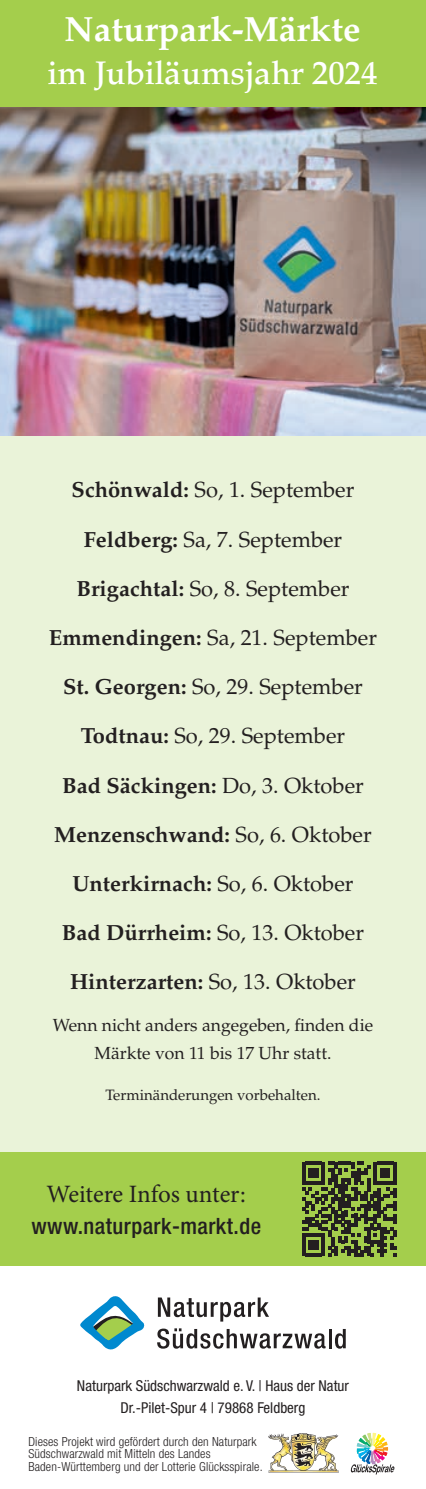
<style>
.page{position:relative;width:426px;height:1489px;background:#fff}
.page>*{position:absolute;margin:0;border:0;box-sizing:border-box;transform-origin:0 0}
.t1{font:700 35px "Palatino LT Std";color:#fff}
.t2{font:500 32.5px "Palatino LT Std";color:#fff}
.t3{font:25px "Minion Pro";letter-spacing:-.005em;color:#231f20}
.t4{font:500 condensed 22.5px "Helvetica Neue LT Std";letter-spacing:.02em;color:#231f20}
.t5{font:22px "Palatino LT Std";color:#231f20}
.t6{font:700 22px "Palatino LT Std";color:#231f20}
.t7{font:17.5px/27.5px "Palatino LT Std";color:#231f20;text-align:center}
.t8{font:condensed 15px/22.5px "Helvetica Neue LT Std";color:#231f20;text-align:center}
.t9{font:15px "Palatino LT Std";color:#231f20}
.t10{font:300 condensed 12.5px/12.5px "Helvetica Neue LT Std";letter-spacing:.01em;color:#231f20}
.s1{font-weight:700}
.s2{font-weight:400}
</style>
<div class="page">
<div style="left:0;top:405px;width:425px;height:860px;background:#eaf3d9"></div>
<img style="left:0;top:106px;width:425px;height:329px">
<div style="left:0;top:0;width:425px;height:106px;background:#a4ce4c"></div>
<div style="left:0;top:1152px;width:425px;height:113px;background:#a4ce4c"></div>
<img style="left:268px;top:1433px;width:71px;height:38px">
<svg style="left:350px;top:1432px;width:44px;height:42px"></svg>
<svg style="left:302px;top:1161px;width:94px;height:95px"></svg>
<svg style="left:158px;top:1297px;width:111px;height:24px"></svg>
<svg style="left:157px;top:1328px;width:168px;height:20px"></svg>
<hr style="left:328px;top:1328px;width:3px;height:20px;background:#231f20">
<svg style="left:335px;top:1329px;width:10px;height:19px"></svg>
<svg style="left:80px;top:1296px;width:65px;height:53px"></svg>
<h1 class="t1" style="left:64px;top:9px;width:297px">Naturpark-Märkte</h1>
<h2 class="t2" style="left:48px;top:54px;width:330px">im Jubiläumsjahr 2024</h2>
<p class="t5" style="left:71px;top:477px;width:284px"><span class="s1">Schönwald:</span> So, 1. September</p>
<p class="t5" style="left:84px;top:526px;width:260px"><span class="s1">Feldberg:</span> Sa, 7. September</p>
<p class="t5" style="left:76px;top:575px;width:274px"><span class="s1">Brigachtal:</span> So, 8. September</p>
<p class="t5" style="left:49px;top:624px;width:329px"><span class="s1">Emmendingen:</span> Sa, 21. September</p>
<p class="t5" style="left:63px;top:673px;width:301px"><span class="s1">St. Georgen:</span> So, 29. September</p>
<p class="t5" style="left:81px;top:723px;width:266px"><span class="s1">Todtnau:</span> So, 29. September</p>
<p class="t6" style="left:62px;top:772px;width:303px">Bad Säckingen: <span class="s2">Do, 3. Oktober</span></p>
<p class="t6" style="left:54px;top:821px;width:318px">Menzenschwand: <span class="s2">So, 6. Oktober</span></p>
<p class="t6" style="left:72px;top:870px;width:282px">Unterkirnach: <span class="s2">So, 6. Oktober</span></p>
<p class="t5" style="left:62px;top:919px;width:303px"><span class="s1">Bad Dürrheim:</span> So, 13. Oktober</p>
<p class="t6" style="left:70px;top:968px;width:287px">Hinterzarten: <span class="s2">So, 13. Oktober</span></p>
<p class="t7" style="left:53px;top:1011px;width:321px">Wenn nicht anders angegeben, finden die<br>Märkte von 11 bis 17 Uhr statt.</p>
<p class="t9" style="left:105px;top:1086px;width:216px">Terminänderungen vorbehalten.</p>
<p class="t3" style="left:47px;top:1176px;width:200px">Weitere Infos unter:</p>
<p class="t4" style="left:31px;top:1212px;width:231px">www.naturpark-markt.de</p>
<p class="t8" style="left:77px;top:1374px;width:273px">Naturpark Südschwarzwald e. V. | Haus der Natur<br>Dr.-Pilet-Spur 4 | 79868 Feldberg</p>
<p class="t10" style="left:28px;top:1434px;width:235px">Dieses Projekt wird gefördert durch den Naturpark<br>Südschwarzwald mit Mitteln des Landes<br>Baden-Württemberg und der Lotterie Glücksspirale.</p>
</div>
